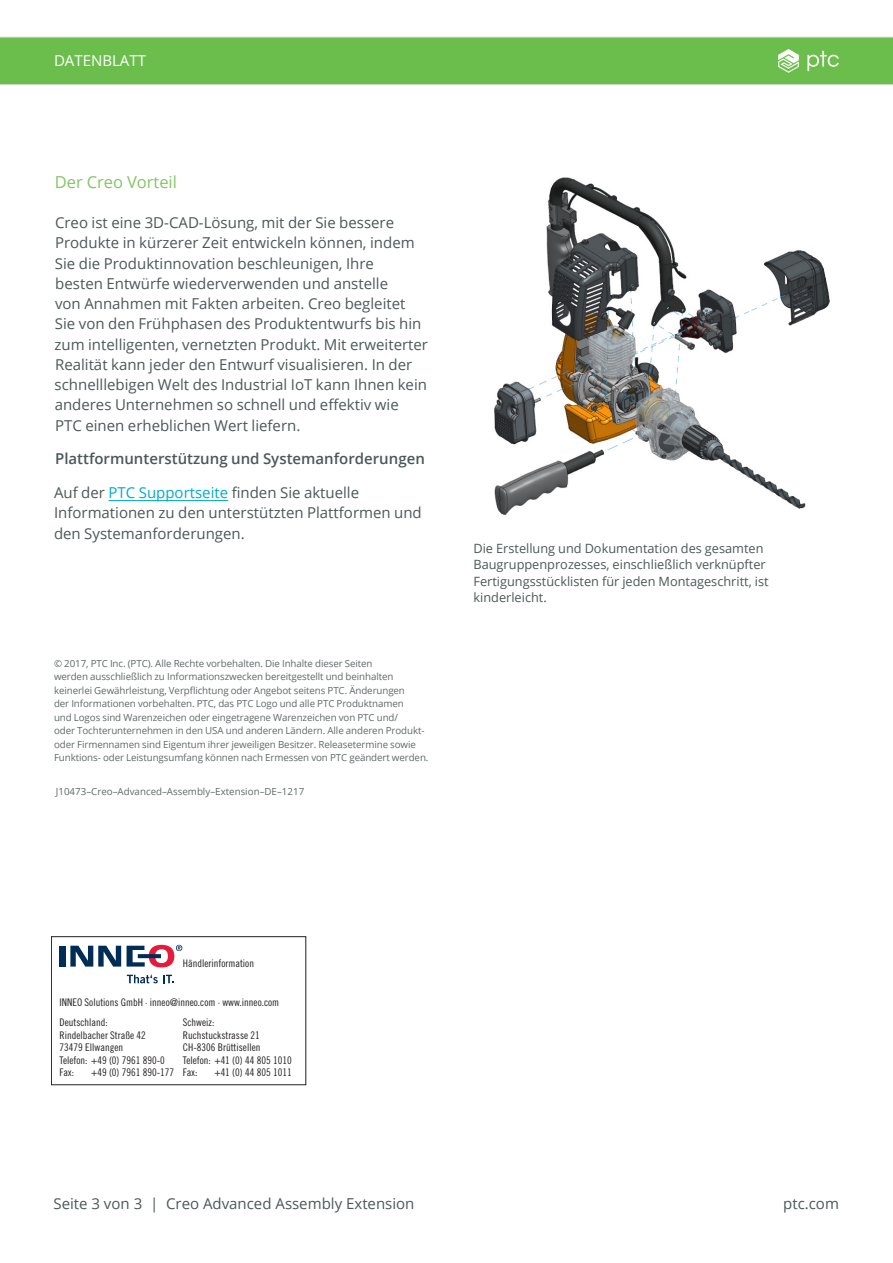
<style>
.page{position:relative;width:893px;height:1263px;background:#fff}
.page>*{position:absolute;margin:0;border:0;box-sizing:border-box;transform-origin:0 0}
._4__Text_Body{font:16.5px "Open Sans";color:#82c663}
._4__Text_Body-2{font:15px/20.2px "Open Sans";color:#4e5758}
._4__Text_Body-3{font:600 15px "Open Sans";color:#4e5758}
.t1{font:15px "Open Sans";color:#fff}
._10__Legal{font:12.75px/16.5px "Open Sans";color:#4e5758}
.t2{font:10.5px/12.6px "Trade Gothic LT Pro Cn 18";color:#231f20}
._4__Text_Body-4{font:9.75px/13.5px "Open Sans";letter-spacing:-.01em;color:#616869}
._10__Legal-2{font:9.75px "Open Sans";color:#616869}
.s1{color:#00acc8}
</style>
<div class="page">
<div style="left:0;top:37px;width:893px;height:48px;background:#6cbe4c"></div>
<img style="left:494px;top:177px;width:336px;height:338px">
<hr style="left:109px;top:500px;width:119px;height:1px;background:#00acc8">
<div style="left:51px;top:936px;width:255px;height:149px;border:1px solid #231f20"></div>
<div style="left:60px;top:946px;width:6px;height:20px;background:#002d56"></div>
<svg style="left:70px;top:946px;width:51px;height:20px"></svg>
<svg style="left:127px;top:945px;width:55px;height:22px"></svg>
<svg style="left:127px;top:974px;width:47px;height:9px"></svg>
<p class="t1" style="left:54px;top:50px;width:93px">DATENBLATT</p>
<p class="_4__Text_Body" style="left:55px;top:170px;width:124px">Der Creo Vorteil</p>
<p class="_4__Text_Body-2" style="left:54px;top:212px;width:375px">Creo ist eine 3D-CAD-Lösung, mit der Sie bessere Produkte in kürzerer Zeit entwickeln können, indem Sie die Produktinnovation beschleunigen, Ihre<br>besten Entwürfe wiederverwenden und anstelle<br>von Annahmen mit Fakten arbeiten. Creo begleitet Sie von den Frühphasen des Produktentwurfs bis hin zum intelligenten, vernetzten Produkt. Mit erweiterter Realität kann jeder den Entwurf visualisieren. In der schnelllebigen Welt des Industrial IoT kann Ihnen kein anderes Unternehmen so schnell und effektiv wie PTC einen erheblichen Wert liefern.</p>
<p class="_4__Text_Body-3" style="left:55px;top:449px;width:371px">Plattformunterstützung und Systemanforderungen</p>
<p class="_4__Text_Body-2" style="left:54px;top:482px;width:369px">Auf der <span class="s1">PTC Supportseite</span> finden Sie aktuelle<br>Informationen zu den unterstützten Plattformen und den Systemanforderungen.</p>
<p class="_4__Text_Body-4" style="left:54px;top:656px;width:376px">© 2017, PTC Inc. (PTC). Alle Rechte vorbehalten. Die Inhalte dieser Seiten<br>werden ausschließlich zu Informationszwecken bereitgestellt und beinhalten keinerlei Gewährleistung, Verpflichtung oder Angebot seitens PTC. Änderungen<br>der Informationen vorbehalten. PTC, das PTC Logo und alle PTC Produktnamen<br>und Logos sind Warenzeichen oder eingetragene Warenzeichen von PTC und/<br>oder Tochterunternehmen in den USA und anderen Ländern. Alle anderen Produkt&shy;oder Firmennamen sind Eigentum ihrer jeweiligen Besitzer. Releasetermine sowie Funktions- oder Leistungsumfang können nach Ermessen von PTC geändert werden.</p>
<p class="_10__Legal-2" style="left:56px;top:785px;width:250px">J10473–Creo–Advanced–Assembly–Extension–DE–1217</p>
<p class="_10__Legal" style="left:473px;top:540px;width:297px">Die Erstellung und Dokumentation des gesamten Baugruppenprozesses, einschließlich verknüpfter Fertigungsstücklisten für jeden Montageschritt, ist kinderleicht.</p>
<p class="t2" style="left:183px;top:957px;width:73px">Händlerinformation</p>
<p class="t2" style="left:60px;top:996px;width:221px">INNEO Solutions GmbH · inneo@inneo.com · www.inneo.com</p>
<p class="t2" style="left:60px;top:1016px;width:107px">Deutschland:<br>Rindelbacher Straße 42<br>73479 Ellwangen<br>Telefon: +49 (0) 7961 890-0<br>Fax:</p>
<p class="t2" style="left:91px;top:1066px;width:85px">+49 (0) 7961 890-177</p>
<p class="t2" style="left:183px;top:1016px;width:110px">Schweiz:<br>Ruchstuckstrasse 21<br>CH-8306 Brüttisellen<br>Telefon: +41 (0) 44 805 1010<br>Fax:</p>
<p class="t2" style="left:214px;top:1066px;width:79px">+41 (0) 44 805 1011</p>
<p class="_4__Text_Body-2" style="left:53px;top:1193px;width:362px">Seite 3 von 3 | Creo Advanced Assembly Extension</p>
<p class="_4__Text_Body-2" style="left:783px;top:1193px;width:57px">ptc.com</p>
</div>
